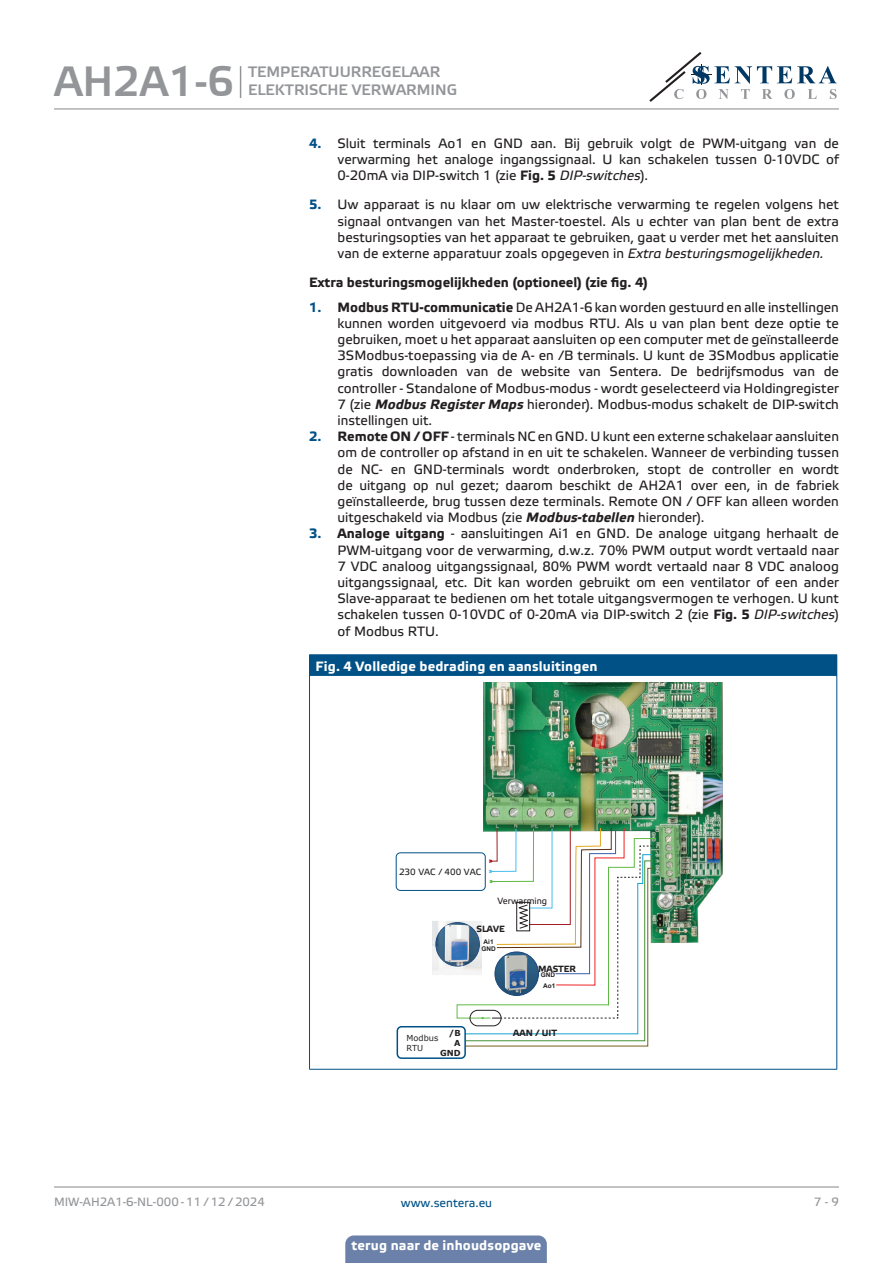
<style>
.page{position:relative;width:893px;height:1263px;background:#fff}
.page>*{position:absolute;margin:0;border:0;box-sizing:border-box;transform-origin:0 0}
.t1{font:42px "Etelka Medium Pro";color:#939598}
.t2{font:15px/18px "Etelka Medium Pro";color:#939598}
.t3{font:13.5px/16.2px "Etelka Text Pro";color:#231f20;text-align:justify}
.table_text{font:700 13.5px "Etelka Text Pro";letter-spacing:.01em;color:#fff}
.Numbering{font:700 13.5px "Etelka Text Pro";color:#231f20}
.t4{font:12px "Etelka Text Pro";color:#939598}
.t5{font:12px "Etelka Text Pro";color:#015186}
.t6{font:9px "Etelka Text Pro";color:#231f20}
.t7{font:700 9px "Etelka Text Pro";color:#231f20}
.t8{font:8.25px "Verdana";color:#231f20}
.t9{font:700 8.25px "Verdana";color:#231f20}
.t10{font:700 6.45px "Arial";color:#231f20}
.s1{font-weight:700;color:#015186}
.s2{font-weight:700}
.s3{font-style:italic}
.s4{font-weight:700;font-style:italic}
</style>
<div class="page">
<hr style="left:54px;top:108px;width:785px;height:1px;background:#939598">
<hr style="left:54px;top:1186px;width:785px;height:1px;background:#939598">
<svg style="left:649px;top:52px;width:188px;height:50px"></svg>
<div style="left:345px;top:1235px;width:202px;height:28px;background:#6c81aa"></div>
<div style="left:309px;top:655px;width:528px;height:21px;background:#015186"></div>
<hr style="left:309px;top:654px;width:528px;height:1px;background:#015186">
<hr style="left:309px;top:676px;width:1px;height:393px;background:#015186">
<hr style="left:836px;top:676px;width:1px;height:393px;background:#015186">
<hr style="left:309px;top:1069px;width:528px;height:1px;background:#015186">
<img style="left:483px;top:682px;width:240px;height:260px">
<svg style="left:456px;top:827px;width:200px;height:220px"></svg>
<img style="left:432px;top:912px;width:49px;height:68px">
<div style="left:397px;top:1027px;width:68px;height:31px;background:#fff;border-radius:4px"></div>
<div style="left:397px;top:1026px;width:69px;height:33px;border:2px solid #015186;border-radius:4px"></div>
<div style="left:396px;top:853px;width:89px;height:37px;background:#fff;border-radius:4px"></div>
<div style="left:396px;top:852px;width:90px;height:39px;border:1px solid #015186;border-radius:4px"></div>
<hr style="left:240px;top:66px;width:1px;height:32px;background:#939598">
<h1 class="t1" style="left:54px;top:59px;width:181px">AH2A1-6</h1>
<p class="t2" style="left:248px;top:64px;width:211px">TEMPERATUURREGELAAR<br>ELEKTRISCHE VERWARMING</p>
<p class="t3" style="left:338px;top:136px;width:503px;text-indent:-28px"><span class="s1">4.</span> Sluit terminals Ao1 en GND aan. Bij gebruik volgt de PWM-uitgang van de verwarming het analoge ingangssignaal. U kan schakelen tussen 0-10VDC of 0-20mA via DIP-switch 1 (zie <span class="s2">Fig. 5</span> <span class="s3">DIP-switches</span>).</p>
<p class="t3" style="left:338px;top:197px;width:503px;text-indent:-28px"><span class="s1">5.</span> Uw apparaat is nu klaar om uw elektrische verwarming te regelen volgens het signaal ontvangen van het Master-toestel. Als u echter van plan bent de extra besturingsopties van het apparaat te gebruiken, gaat u verder met het aansluiten van de externe apparatuur zoals opgegeven in <span class="s3">Extra besturingsmogelijkheden.</span></p>
<p class="Numbering" style="left:309px;top:275px;width:340px">Extra besturingsmogelijkheden (optioneel) (zie fig. 4)</p>
<p class="t3" style="left:338px;top:300px;width:503px;text-indent:-28px"><span class="s1">1.</span> <span class="s2">Modbus RTU-communicatie</span> De AH2A1-6 kan worden gestuurd en alle instellingen kunnen worden uitgevoerd via modbus RTU. Als u van plan bent deze optie te gebruiken, moet u het apparaat aansluiten op een computer met de geïnstalleerde 3SModbus-toepassing via de A- en /B terminals. U kunt de 3SModbus applicatie gratis downloaden van de website van Sentera. De bedrijfsmodus van de controller - Standalone of Modbus-modus - wordt geselecteerd via Holdingregister 7 (zie <span class="s4">Modbus Register Maps</span> hieronder). Modbus-modus schakelt de DIP-switch instellingen uit.</p>
<p class="t3" style="left:338px;top:429px;width:503px;text-indent:-28px"><span class="s1">2.</span> <span class="s2">Remote ON / OFF</span> - terminals NC en GND. U kunt een externe schakelaar aansluiten om de controller op afstand in en uit te schakelen. Wanneer de verbinding tussen de NC- en GND-terminals wordt onderbroken, stopt de controller en wordt de uitgang op nul gezet; daarom beschikt de AH2A1 over een, in de fabriek geïnstalleerde, brug tussen deze terminals. Remote ON / OFF kan alleen worden uitgeschakeld via Modbus (zie <span class="s4">Modbus-tabellen</span> hieronder).</p>
<p class="t3" style="left:338px;top:526px;width:503px;text-indent:-28px"><span class="s1">3.</span> <span class="s2">Analoge uitgang</span> - aansluitingen Ai1 en GND. De analoge uitgang herhaalt de PWM-uitgang voor de verwarming, d.w.z. 70% PWM output wordt vertaald naar 7 VDC analoog uitgangssignaal, 80% PWM wordt vertaald naar 8 VDC analoog uitgangssignaal, etc. Dit kan worden gebruikt om een ventilator of een ander Slave-apparaat te bedienen om het totale uitgangsvermogen te verhogen. U kunt schakelen tussen 0-10VDC of 0-20mA via DIP-switch 2 (zie <span class="s2">Fig. 5</span> <span class="s3">DIP-switches</span>) of Modbus RTU.</p>
<p class="table_text" style="left:315px;top:658px;width:283px">Fig. 4 Volledige bedrading en aansluitingen</p>
<p class="t6" style="left:399px;top:867px;width:84px">230 VAC / 400 VAC</p>
<p class="t6" style="left:497px;top:895px;width:51px">Verwarming</p>
<p class="t7" style="left:476px;top:924px;width:30px">SLAVE</p>
<p class="t10" style="left:484px;top:938px;width:12px">Ai1</p>
<p class="t9" style="left:449px;top:1027px;width:13px">/B</p>
<p class="t9" style="left:454px;top:1037px;width:8px">A</p>
<p class="t9" style="left:440px;top:1047px;width:22px">GND</p>
<p class="t8" style="left:407px;top:1032px;width:33px">Modbus</p>
<p class="t8" style="left:407px;top:1042px;width:18px">RTU</p>
<p class="t10" style="left:481px;top:945px;width:16px">GND</p>
<p class="t7" style="left:538px;top:963px;width:40px">MASTER</p>
<p class="t10" style="left:541px;top:970px;width:16px">GND</p>
<p class="t10" style="left:543px;top:981px;width:14px">Ao1</p>
<p class="t7" style="left:513px;top:1028px;width:45px">AAN / UIT</p>
<p class="t4" style="left:54px;top:1195px;width:212px">MIW-AH2A1-6-NL-000 - 11 / 12 / 2024</p>
<p class="t5" style="left:401px;top:1196px;width:93px">www.sentera.eu</p>
<p class="t4" style="left:814px;top:1195px;width:27px">7 - 9</p>
<p class="table_text" style="left:352px;top:1238px;width:191px">terug naar de inhoudsopgave</p>
</div>
